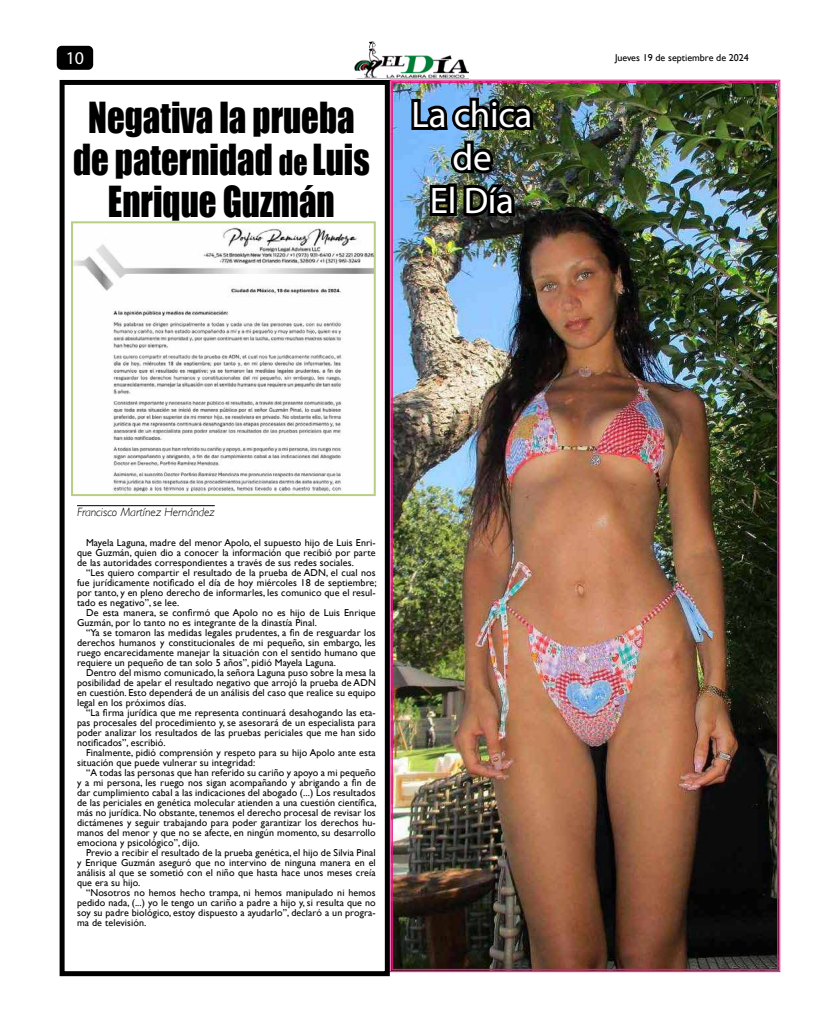
<style>
.page{position:relative;width:823px;height:1015px;background:#fff}
.page>*{position:absolute;margin:0;border:0;box-sizing:border-box;transform-origin:0 0}
.t1{font:39.3px/42px "Impact";color:#000;text-align:center;scale:.88 1}
.t2{font:37px/43px "Myriad Pro";letter-spacing:-.01em;color:#fff;text-align:center}
.t3{font:18px "Myriad Pro";color:#fff}
.t4{font:italic 300 12px "Gill Sans";color:#000}
.t5{font:10px/10px "Gill Sans";letter-spacing:.01em;color:#000;text-align:justify}
.s1{font-size:31.4px}
</style>
<div class="page">
<div style="left:57px;top:46px;width:36px;height:24px;background:#000;border-radius:5px"></div>
<img style="left:369px;top:42px;width:7px;height:7px">
<img style="left:354px;top:49px;width:114px;height:30px">
<img style="left:389px;top:80px;width:390px;height:892px">
<div style="left:391px;top:81px;width:387px;height:889px;border:2px solid #e1157d"></div>
<img style="left:408px;top:95px;width:129px;height:125px">
<div style="left:60px;top:80px;width:329px;height:896px;border:5px solid #000"></div>
<img style="left:74px;top:227px;width:298px;height:266px">
<div style="left:71px;top:221px;width:304px;height:275px;border:2px solid #b8ce82"></div>
<hr style="left:77px;top:505px;width:138px;height:1px;background:#000">
<h3 class="t3" style="left:66px;top:47px;width:20px">10</h3>
<p class="t5" style="left:614px;top:53px;width:135px">Jueves 19 de septiembre de 2024</p>
<h2 class="t2" style="left:411px;top:92px;width:122px">La chica de<br>El Día</h2>
<h1 class="t1" style="left:73px;top:95px;width:338px">Negativa la prueba de paternidad <span class="s1">de</span> Luis<br>Enrique Guzmán</h1>
<p class="t4" style="left:77px;top:505px;width:139px">Francisco Martínez Hernández</p>
<p class="t5" style="left:77px;top:538px;width:300px;text-indent:9px">Mayela Laguna, madre del menor Apolo, el supuesto hijo de Luis Enri&shy;que Guzmán, quien dio a conocer la información que recibió por parte de las autoridades correspondientes a través de sus redes sociales.</p>
<p class="t5" style="left:77px;top:568px;width:301px;text-indent:9px">“Les quiero compartir el resultado de la prueba de ADN, el cual nos fue jurídicamente notificado el día de hoy miércoles 18 de septiembre; por tanto, y en pleno derecho de informarles, les comunico que el resul&shy;tado es negativo”, se lee.</p>
<p class="t5" style="left:77px;top:608px;width:300px;text-indent:9px">De esta manera, se confirmó que Apolo no es hijo de Luis Enrique<br>Guzmán, por lo tanto no es integrante de la dinastía Pinal.</p>
<p class="t5" style="left:77px;top:628px;width:300px;text-indent:9px">“Ya se tomaron las medidas legales prudentes, a fin de resguardar los derechos humanos y constitucionales de mi pequeño, sin embargo, les ruego encarecidamente manejar la situación con el sentido humano que requiere un pequeño de tan solo 5 años”, pidió Mayela Laguna.</p>
<p class="t5" style="left:77px;top:668px;width:300px;text-indent:9px">Dentro del mismo comunicado, la señora Laguna puso sobre la mesa la posibilidad de apelar el resultado negativo que arrojó la prueba de ADN en cuestión. Esto dependerá de un análisis del caso que realice su equipo legal en los próximos días.</p>
<p class="t5" style="left:77px;top:708px;width:300px;text-indent:9px">“La firma jurídica que me representa continuará desahogando las eta&shy;pas procesales del procedimiento y, se asesorará de un especialista para poder analizar los resultados de las pruebas periciales que me han sido notificados”, escribió.</p>
<p class="t5" style="left:77px;top:748px;width:300px;text-indent:9px">Finalmente, pidió comprensión y respeto para su hijo Apolo ante esta situación que puede vulnerar su integridad:</p>
<p class="t5" style="left:77px;top:768px;width:301px;text-indent:9px">“A todas las personas que han referido su cariño y apoyo a mi pequeño y a mi persona, les ruego nos sigan acompañando y abrigando a fin de dar cumplimiento cabal a las indicaciones del abogado (...) Los resultados de las periciales en genética molecular atienden a una cuestión científica, más no jurídica. No obstante, tenemos el derecho procesal de revisar los dictámenes y seguir trabajando para poder garantizar los derechos hu&shy;manos del menor y que no se afecte, en ningún momento, su desarrollo emociona y psicológico”, dijo.</p>
<p class="t5" style="left:77px;top:848px;width:300px;text-indent:9px">Previo a recibir el resultado de la prueba genética, el hijo de Silvia Pinal y Enrique Guzmán aseguró que no intervino de ninguna manera en el análisis al que se sometió con el niño que hasta hace unos meses creía que era su hijo.</p>
<p class="t5" style="left:77px;top:888px;width:300px;text-indent:9px">“Nosotros no hemos hecho trampa, ni hemos manipulado ni hemos pedido nada, (...) yo le tengo un cariño a padre a hijo y, si resulta que no soy su padre biológico, estoy dispuesto a ayudarlo”, declaró a un progra&shy;ma de televisión.</p>
</div>
